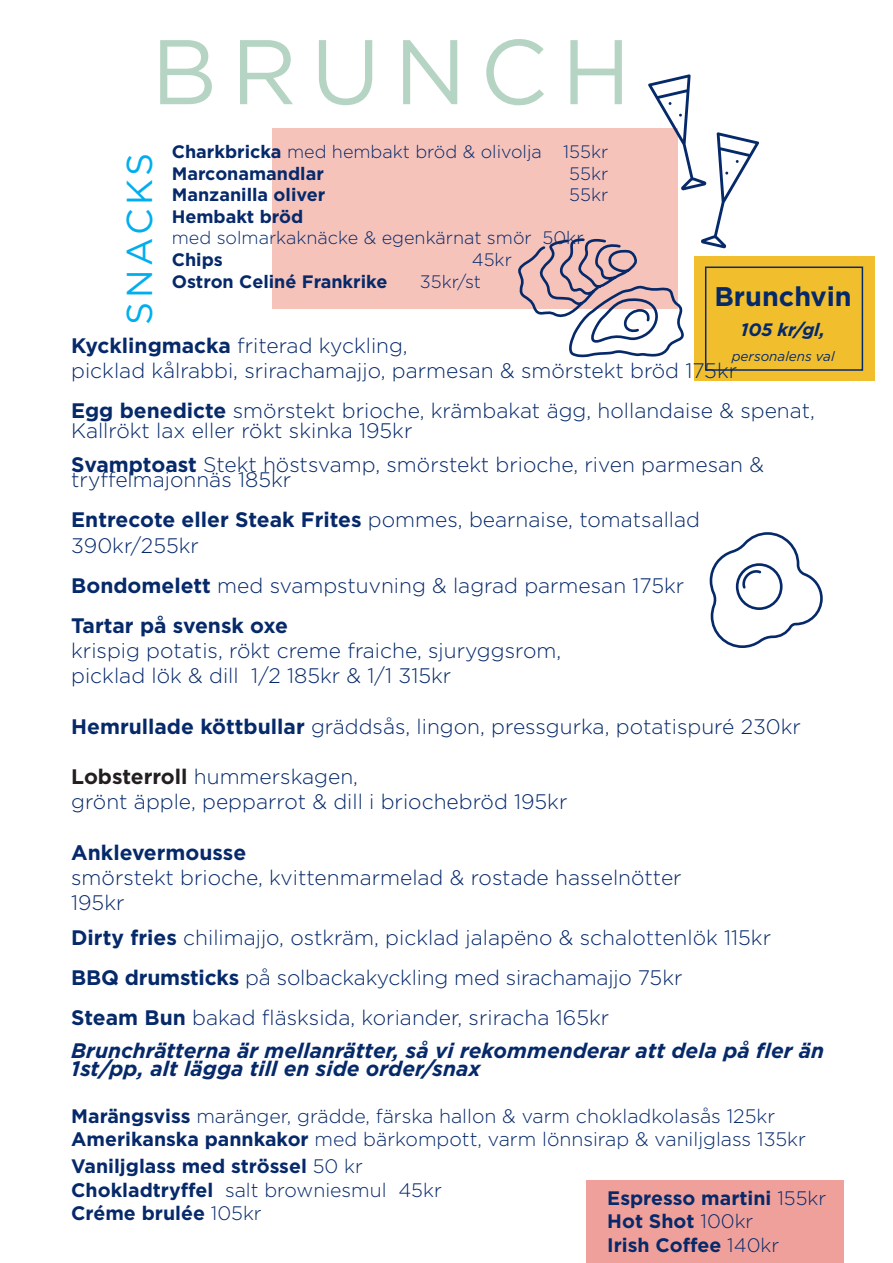
<style>
.page{position:relative;width:893px;height:1263px;background:#fff}
.page>*{position:absolute;margin:0;border:0;box-sizing:border-box;transform-origin:0 0}
.t1{font:91.5px "Gotham";letter-spacing:.15em;color:#b5d4c3}
.t2{font:36px "Gotham";letter-spacing:.1em;color:#00aeef}
.t3{font:700 27px "Gotham";color:#06296a}
.t4{font:300 21px/25.2px "Gotham";color:#06296a}
.t5{font:italic 700 21px/18px "Gotham";color:#06296a}
.t6{font:700 21px "Gotham";color:#06296a}
.t7{font:300 19.5px "Gotham";color:#06296a}
.t8{font:700 19.5px "Gotham";color:#06296a}
.t9{font:300 18px "Gotham";color:#06296a}
.t10{font:700 18px "Gotham";color:#06296a}
.t11{font:italic 700 18px "Gotham";letter-spacing:-.01em;color:#06296a}
.t12{font:italic 13.5px "Gotham";color:#06296a}
.s1{font-weight:700}
.s2{font-weight:700;color:#231f20}
.s3{font-weight:300}
</style>
<div class="page">
<div style="left:694px;top:256px;width:180px;height:125px;background:#f1bf2e"></div>
<div style="left:705px;top:266px;width:158px;height:105px;border:2px solid #06296a"></div>
<div style="left:586px;top:1180px;width:257px;height:83px;background:#f0a09a"></div>
<div style="left:272px;top:129px;width:405px;height:180px;background:#f6c3bb"></div>
<svg style="left:710px;top:532px;width:113px;height:116px"></svg>
<svg style="left:512px;top:74px;width:247px;height:285px"></svg>
<p class="t1" style="left:151px;top:13px;width:481px">BRUNCH</p>
<p class="t9" style="left:172px;top:140px;width:438px"><span class="s1">Charkbricka</span> med hembakt bröd &amp; olivolja 155kr</p>
<p class="t10" style="left:172px;top:161px;width:154px">Marconamandlar</p>
<p class="t9" style="left:569px;top:162px;width:41px">55kr</p>
<p class="t10" style="left:172px;top:183px;width:155px">Manzanilla oliver</p>
<p class="t9" style="left:569px;top:183px;width:41px">55kr</p>
<p class="t10" style="left:172px;top:204px;width:133px">Hembakt bröd</p>
<p class="t9" style="left:172px;top:227px;width:413px">med solmarkaknäcke &amp; egenkärnat smör 50kr</p>
<p class="t10" style="left:172px;top:248px;width:53px">Chips</p>
<p class="t9" style="left:472px;top:248px;width:42px">45kr</p>
<p class="t10" style="left:172px;top:269px;width:217px">Ostron Celiné Frankrike</p>
<p class="t9" style="left:420px;top:270px;width:63px">35kr/st</p>
<p class="t2" style="left:116px;top:325px;width:173px;rotate:-90deg">SNACKS</p>
<p class="t3" style="left:714px;top:278px;width:139px">Brunchvin</p>
<p class="t11" style="left:741px;top:317px;width:86px">105 kr/gl,</p>
<p class="t12" style="left:732px;top:348px;width:104px">personalens val</p>
<p class="t4" style="left:71px;top:332px;width:338px"><span class="s1">Kycklingmacka</span> friterad kyckling,</p>
<p class="t4" style="left:71px;top:357px;width:667px">picklad kålrabbi, srirachamajjo, parmesan &amp; smörstekt bröd 175kr</p>
<p class="t4" style="left:71px;top:400px;width:745px;line-height:19.5px"><span class="s1">Egg benedicte</span> smörstekt brioche, krämbakat ägg, hollandaise &amp; spenat,<br>Kallrökt lax eller rökt skinka 195kr</p>
<p class="t4" style="left:71px;top:452px;width:694px"><span class="s1">Svamptoast</span> Stekt höstsvamp, smörstekt brioche, riven parmesan &amp;</p>
<p class="t4" style="left:71px;top:467px;width:221px">tryffelmajonnäs 185kr</p>
<p class="t4" style="left:71px;top:507px;width:630px"><span class="s1">Entrecote eller Steak Frites</span> pommes, bearnaise, tomatsallad<br>390kr/255kr</p>
<p class="t4" style="left:71px;top:572px;width:614px"><span class="s1">Bondomelett</span> med svampstuvning &amp; lagrad parmesan 175kr</p>
<p class="t6" style="left:71px;top:612px;width:218px">Tartar på svensk oxe</p>
<p class="t4" style="left:71px;top:638px;width:491px">krispig potatis, rökt creme fraiche, sjuryggsrom,</p>
<p class="t4" style="left:71px;top:663px;width:382px">picklad lök &amp; dill 1/2 185kr &amp; 1/1 315kr</p>
<p class="t4" style="left:71px;top:713px;width:731px"><span class="s1">Hemrullade köttbullar</span> gräddsås, lingon, pressgurka, potatispuré 230kr</p>
<p class="t4" style="left:71px;top:764px;width:288px"><span class="s2">Lobsterroll</span> hummerskagen,</p>
<p class="t4" style="left:71px;top:789px;width:498px">grönt äpple, pepparrot &amp; dill i briochebröd 195kr</p>
<p class="t6" style="left:71px;top:838px;width:177px">Anklevermousse</p>
<p class="t4" style="left:71px;top:864px;width:612px">smörstekt brioche, kvittenmarmelad &amp; rostade hasselnötter<br>195kr</p>
<p class="t4" style="left:71px;top:924px;width:701px"><span class="s1">Dirty fries</span> chilimajjo, ostkräm, picklad jalapëno &amp; schalottenlök 115kr</p>
<p class="t4" style="left:71px;top:964px;width:613px"><span class="s1">BBQ drumsticks</span> på solbackakyckling med sirachamajjo 75kr</p>
<p class="t4" style="left:71px;top:1004px;width:539px"><span class="s1">Steam Bun</span> bakad fläsksida, koriander, sriracha 165kr</p>
<p class="t5" style="left:71px;top:1041px;width:755px">Brunchrätterna är mellanrätter, så vi rekommenderar att dela på fler än<br>1st/pp, alt lägga till en side order/snax</p>
<p class="t7" style="left:71px;top:1104px;width:706px"><span class="s1">Marängsviss</span> maränger, grädde, färska hallon &amp; varm chokladkolasås 125kr</p>
<p class="t7" style="left:71px;top:1127px;width:736px"><span class="s1">Amerikanska pannkakor</span> med bärkompott, varm lönnsirap &amp; vaniljglass 135kr</p>
<p class="t8" style="left:71px;top:1153px;width:293px">Vaniljglass med strössel <span class="s3">50 kr</span></p>
<p class="t7" style="left:71px;top:1177px;width:372px"><span class="s1">Chokladtryffel</span> salt browniesmul 45kr</p>
<p class="t8" style="left:71px;top:1200px;width:192px">Créme brulée <span class="s3">105kr</span></p>
<p class="t8" style="left:607px;top:1185px;width:220px">Espresso martini <span class="s3">155kr</span></p>
<p class="t8" style="left:607px;top:1208px;width:148px">Hot Shot <span class="s3">100kr</span></p>
<p class="t8" style="left:607px;top:1232px;width:174px">Irish Coffee <span class="s3">140kr</span></p>
</div>
